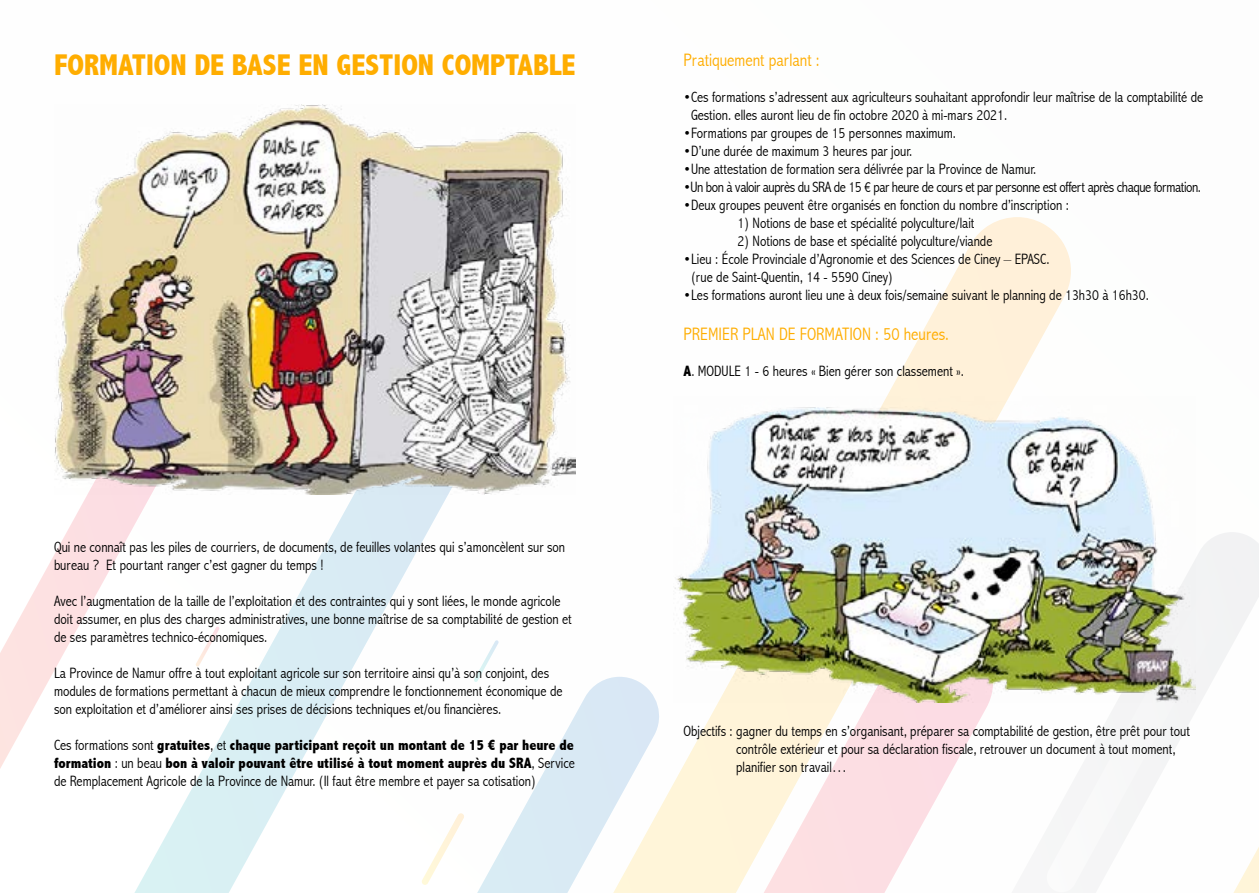
<style>
.page{position:relative;width:1259px;height:893px;background:#fff}
.page>*{position:absolute;margin:0;border:0;box-sizing:border-box;transform-origin:0 0}
.t1{font:800 condensed 30px "Abadi";color:#ffad00}
.t2{font:300 condensed 18px "Abadi";color:#ffad00}
.t3{font:300 condensed 15px/18px "Abadi";color:#000}
.t4{font:800 condensed 15px/18px "Abadi";color:#000;text-align:justify}
.t5{font:300 condensed 15px "Abadi";letter-spacing:-.03em;color:#000}
.s1{font-weight:300}
.s2{font-weight:800}
</style>
<div class="page">
<svg style="left:134px;top:495px;width:314px;height:398px"></svg>
<svg style="left:665px;top:217px;width:406px;height:676px"></svg>
<svg style="left:421px;top:640px;width:244px;height:253px"></svg>
<svg style="left:0;top:495px;width:175px;height:287px"></svg>
<svg style="left:752px;top:702px;width:247px;height:191px"></svg>
<svg style="left:195px;top:627px;width:25px;height:39px"></svg>
<svg style="left:999px;top:532px;width:260px;height:361px"></svg>
<svg style="left:1044px;top:565px;width:198px;height:327px"></svg>
<img style="left:54px;top:105px;width:521px;height:390px">
<img style="left:674px;top:396px;width:521px;height:306px">
<h1 class="t1" style="left:54px;top:47px;width:523px">FORMATION DE BASE EN GESTION COMPTABLE</h1>
<p class="t3" style="left:54px;top:538px;width:513px">Qui ne connaît pas les piles de courriers, de documents, de feuilles volantes qui s’amoncèlent sur son bureau ? Et pourtant ranger c’est gagner du temps !</p>
<p class="t3" style="left:54px;top:592px;width:519px">Avec l’augmentation de la taille de l’exploitation et des contraintes qui y sont liées, le monde agricole doit assumer, en plus des charges administratives, une bonne maîtrise de sa comptabilité de gestion et de ses paramètres technico-économiques.</p>
<p class="t3" style="left:54px;top:664px;width:510px">La Province de Namur offre à tout exploitant agricole sur son territoire ainsi qu’à son conjoint, des modules de formations permettant à chacun de mieux comprendre le fonctionnement économique de son exploitation et d’améliorer ainsi ses prises de décisions techniques et/ou financières.</p>
<p class="t4" style="left:54px;top:736px;width:522px"><span class="s1">Ces formations sont</span> gratuites<span class="s1">, et</span> chaque participant reçoit un montant de 15 € par heure de formation <span class="s1">: un beau</span> bon à valoir pouvant être utilisé à tout moment auprès du SRA<span class="s1">, Service de Remplacement Agricole de la Province de Namur. (Il faut être membre et payer sa cotisation)</span></p>
<p class="t2" style="left:683px;top:50px;width:138px">Pratiquement parlant :</p>
<p class="t3" style="left:691px;top:88px;width:514px;text-indent:-8px">•Ces formations s’adressent aux agriculteurs souhaitant approfondir leur maîtrise de la comptabilité de<br>Gestion. elles auront lieu de fin octobre 2020 à mi-mars 2021.</p>
<p class="t3" style="left:683px;top:124px;width:274px">•Formations par groupes de 15 personnes maximum.</p>
<p class="t3" style="left:683px;top:142px;width:230px">•D’une durée de maximum 3 heures par jour.</p>
<p class="t3" style="left:683px;top:160px;width:354px">•Une attestation de formation sera délivrée par la Province de Namur.</p>
<p class="t5" style="left:683px;top:179px;width:519px">•Un bon à valoir auprès du SRA de 15 € par heure de cours et par personne est offert après chaque formation.</p>
<p class="t3" style="left:683px;top:196px;width:387px">•Deux groupes peuvent être organisés en fonction du nombre d’inscription :</p>
<p class="t3" style="left:737px;top:214px;width:238px">1) Notions de base et spécialité polyculture/lait</p>
<p class="t3" style="left:737px;top:232px;width:256px">2) Notions de base et spécialité polyculture/viande</p>
<p class="t3" style="left:691px;top:250px;width:360px;text-indent:-8px">•Lieu : École Provinciale d’Agronomie et des Sciences de Ciney – EPASC. (rue de Saint-Quentin, 14 - 5590 Ciney)</p>
<p class="t3" style="left:683px;top:286px;width:467px">•Les formations auront lieu une à deux fois/semaine suivant le planning de 13h30 à 16h30.</p>
<p class="t2" style="left:683px;top:324px;width:267px">PREMIER PLAN DE FORMATION : 50 heures.</p>
<p class="t3" style="left:683px;top:362px;width:282px"><span class="s2">A</span>. MODULE 1 - 6 heures « Bien gérer son classement ».</p>
<p class="t3" style="left:736px;top:722px;width:455px;text-indent:-53px">Objectifs : gagner du temps en s’organisant, préparer sa comptabilité de gestion, être prêt pour tout contrôle extérieur et pour sa déclaration fiscale, retrouver un document à tout moment, planifier son travail…</p>
</div>
